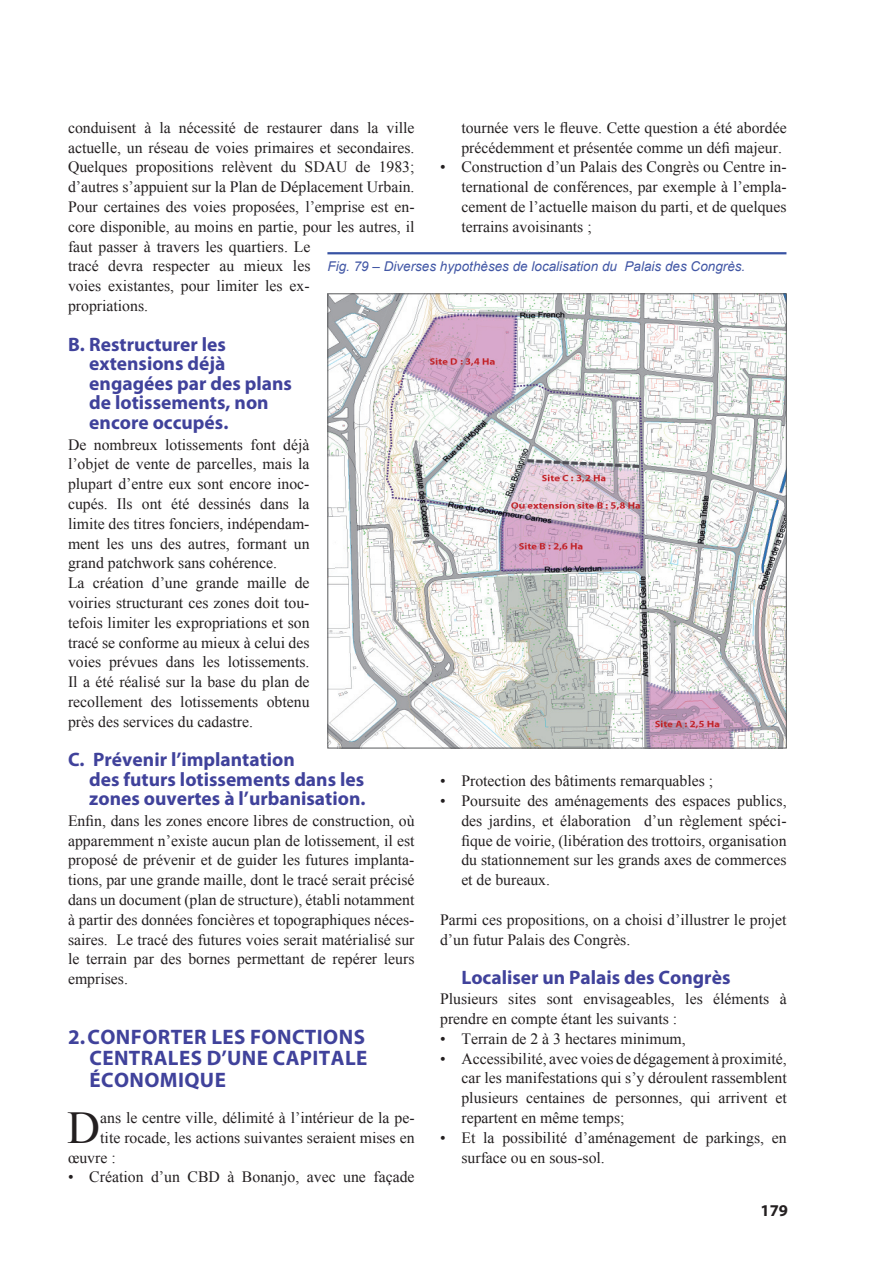
<style>
.page{position:relative;width:893px;height:1263px;background:#fff}
.page>*{position:absolute;margin:0;border:0;box-sizing:border-box;transform-origin:0 0}
.t1{font:45.6px "Times New Roman";color:#231f20}
.t2{font:700 21px/21.6px "Myriad Pro";letter-spacing:.02em;color:#40429b;text-align:justify}
.t3{font:700 19.5px/19.5px "Myriad Pro";color:#40429b}
.t4{font:700 16.5px "Myriad Pro";color:#231f20}
.t5{font:15.75px/19.8px "Times New Roman";color:#231f20}
.t6{font:italic 13.5px "Arial";color:#4257a5}
</style>
<div class="page">
<img style="left:329px;top:295px;width:456px;height:451px">
<hr style="left:327px;top:252px;width:459px;height:2px;background:#3853a3">
<p class="t5" style="left:68px;top:117px;width:348px">conduisent à la nécessité de restaurer dans la ville actuelle, un réseau de voies primaires et secondaires.<br>Quelques propositions relèvent du SDAU de 1983; d’autres s’appuient sur la Plan de Déplacement Urbain.<br>Pour certaines des voies proposées, l’emprise est en&shy;core disponible, au moins en partie, pour les autres, il faut passer à travers les quartiers. Le<br>tracé devra respecter au mieux les<br>voies existantes, pour limiter les ex-<br>propriations.</p>
<p class="t3" style="left:89px;top:334px;width:204px;text-indent:-21px">B. Restructurer les extensions déjà engagées par des plans de lotissements, non encore occupés.</p>
<p class="t5" style="left:68px;top:434px;width:243px">De nombreux lotissements font déjà l’objet de vente de parcelles, mais la plupart d’entre eux sont encore inoc&shy;cupés. Ils ont été dessinés dans la limite des titres fonciers, indépendam&shy;ment les uns des autres, formant un grand patchwork sans cohérence.<br>La création d’une grande maille de voiries structurant ces zones doit tou&shy;tefois limiter les expropriations et son tracé se conforme au mieux à celui des voies prévues dans les lotissements.<br>Il a été réalisé sur la base du plan de recollement des lotissements obtenu près des services du cadastre.</p>
<p class="t3" style="left:89px;top:749px;width:278px;text-indent:-21px">C. Prévenir l’implantation<br>des futurs lotissements dans les zones ouvertes à l’urbanisation.</p>
<p class="t5" style="left:68px;top:810px;width:348px;text-align:justify">Enfin, dans les zones encore libres de construction, où apparemment n’existe aucun plan de lotissement, il est proposé de prévenir et de guider les futures implanta&shy;tions, par une grande maille, dont le tracé serait précisé dans un document (plan de structure), établi notamment à partir des données foncières et topographiques néces&shy;saires. Le tracé des futures voies serait matérialisé sur le terrain par des bornes permettant de repérer leurs emprises.</p>
<p class="t5" style="left:461px;top:117px;width:327px">tournée vers le fleuve. Cette question a été abordée précédemment et présentée comme un défi majeur.</p>
<p class="t5" style="left:461px;top:157px;width:327px;text-align:justify;text-indent:-21px">• Construction d’un Palais des Congrès ou Centre in&shy;ternational de conférences, par exemple à l’empla&shy;cement de l’actuelle maison du parti, et de quelques terrains avoisinants ;</p>
<p class="t6" style="left:327px;top:258px;width:419px">Fig. 79 – Diverses hypothèses de localisation du Palais des Congrès.</p>
<p class="t5" style="left:440px;top:771px;width:275px">• Protection des bâtiments remarquables ;</p>
<p class="t5" style="left:461px;top:791px;width:327px;text-align:justify;text-indent:-21px">• Poursuite des aménagements des espaces publics, des jardins, et élaboration d’un règlement spéci&shy;fique de voirie, (libération des trottoirs, organisation du stationnement sur les grands axes de commerces et de bureaux.</p>
<p class="t5" style="left:440px;top:909px;width:348px">Parmi ces propositions, on a choisi d’illustrer le projet d’un futur Palais des Congrès.</p>
<p class="t3" style="left:440px;top:967px;width:292px">Localiser un Palais des Congrès</p>
<p class="t5" style="left:440px;top:989px;width:348px">Plusieurs sites sont envisageables, les éléments à prendre en compte étant les suivants :</p>
<p class="t5" style="left:440px;top:1028px;width:247px">• Terrain de 2 à 3 hectares minimum,</p>
<p class="t5" style="left:461px;top:1048px;width:327px;text-align:justify;text-indent:-21px">• Accessibilité, avec voies de dégagement à proximité, car les manifestations qui s’y déroulent rassemblent plusieurs centaines de personnes, qui arrivent et repartent en même temps;</p>
<p class="t5" style="left:461px;top:1127px;width:327px;text-indent:-21px">• Et la possibilité d’aménagement de parkings, en surface ou en sous-sol.</p>
<h2 class="t2" style="left:89px;top:1025px;width:279px;text-indent:-21px">2. Conforter les fonctions centrales d’une capitale économique</h2>
<h1 class="t1" style="left:67px;top:1097px;width:34px">D</h1>
<p class="t5" style="left:100px;top:1107px;width:316px">ans le centre ville, délimité à l’intérieur de la pe-</p>
<p class="t5" style="left:100px;top:1127px;width:316px">tite rocade, les actions suivantes seraient mises en</p>
<p class="t5" style="left:68px;top:1147px;width:49px">œuvre :</p>
<p class="t5" style="left:68px;top:1167px;width:348px">• Création d’un CBD à Bonanjo, avec une façade</p>
<p class="t4" style="left:761px;top:1199px;width:29px">179</p>
</div>
